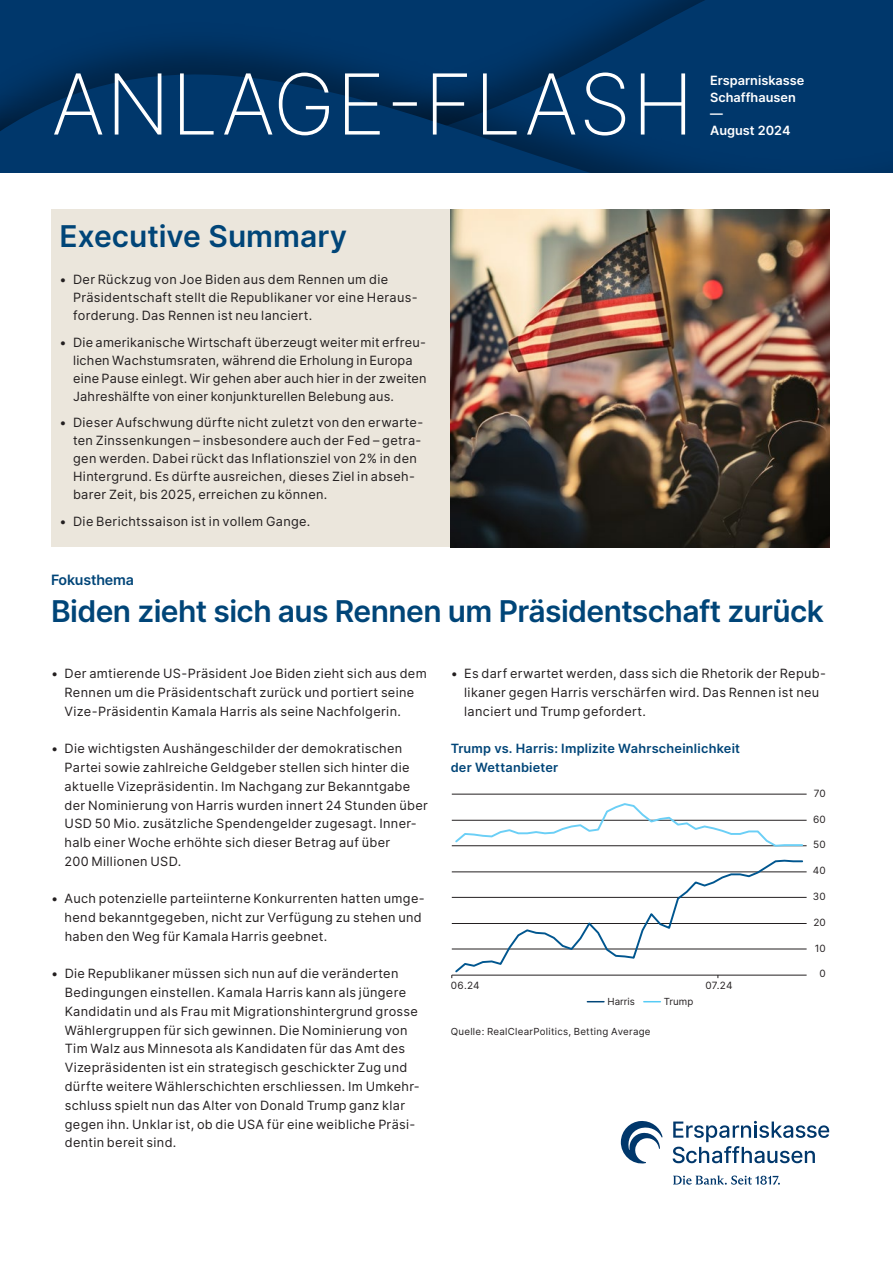
<style>
.page{position:relative;width:893px;height:1263px;background:#fff}
.page>*{position:absolute;margin:0;border:0;box-sizing:border-box;transform-origin:0 0}
.t1{font:600 30px "Inter";letter-spacing:-.02em;color:#004578}
.t2{font:600 30px "Inter";color:#004578}
.t3{font:600 14.25px "Inter";letter-spacing:-.015em;color:#004578}
.t4{font:12.75px/18.8px "Inter";letter-spacing:.025em;color:#231f20}
.t5{font:600 12.75px/18.8px "Inter";letter-spacing:.015em;color:#004578}
.t6{font:600 12.75px/16.5px "Inter";color:#fff}
.t7{font:10.05px "Inter";letter-spacing:.015em;color:#231f20}
.t8{font:9.75px "Inter";letter-spacing:.025em;color:#231f20}
</style>
<div class="page">
<div style="left:51px;top:210px;width:400px;height:337px;background:#ebe6dc"></div>
<img style="left:451px;top:210px;width:378px;height:337px">
<hr style="left:452px;top:794px;width:355px;height:1px;background:#231f20">
<hr style="left:452px;top:820px;width:355px;height:1px;background:#231f20">
<hr style="left:452px;top:845px;width:355px;height:1px;background:#231f20">
<hr style="left:452px;top:872px;width:355px;height:1px;background:#231f20">
<hr style="left:452px;top:897px;width:355px;height:1px;background:#231f20">
<hr style="left:452px;top:923px;width:355px;height:1px;background:#231f20">
<hr style="left:452px;top:949px;width:355px;height:1px;background:#231f20">
<hr style="left:452px;top:975px;width:355px;height:1px;background:#231f20">
<svg style="left:452px;top:859px;width:352px;height:119px"></svg>
<svg style="left:453px;top:803px;width:351px;height:44px"></svg>
<svg style="left:587px;top:1001px;width:17px;height:1px"></svg>
<svg style="left:644px;top:1001px;width:16px;height:1px"></svg>
<svg style="left:0;top:0;width:893px;height:172px;background:#003467"></svg>
<svg style="left:673px;top:1121px;width:156px;height:42px"></svg>
<svg style="left:673px;top:1175px;width:107px;height:10px"></svg>
<svg style="left:621px;top:1121px;width:42px;height:43px"></svg>
<svg style="left:54px;top:73px;width:631px;height:63px;background:#255079"></svg>
<h1 class="t2" style="left:60px;top:214px;width:289px">Executive Summary</h1>
<p class="t4" style="left:73px;top:270px;width:346px;line-height:18px;text-indent:-14px">• Der Rückzug von Joe Biden aus dem Rennen um die<br>Präsidentschaft stellt die Republikaner vor eine Heraus&shy;forderung. Das Rennen ist neu lanciert.</p>
<p class="t4" style="left:73px;top:333px;width:355px;line-height:18px;text-indent:-14px">• Die amerikanische Wirtschaft überzeugt weiter mit erfreu&shy;lichen Wachstumsraten, während die Erholung in Europa eine Pause einlegt. Wir gehen aber auch hier in der zweiten Jahreshälfte von einer konjunkturellen Belebung aus.</p>
<p class="t4" style="left:73px;top:413px;width:352px;line-height:18px;text-indent:-14px">• Dieser Aufschwung dürfte nicht zuletzt von den erwarte&shy;ten Zinssenkungen – insbesondere auch der Fed – getra&shy;gen werden. Dabei rückt das Inflationsziel von 2% in den Hintergrund. Es dürfte ausreichen, dieses Ziel in abseh&shy;barer Zeit, bis 2025, erreichen zu können.</p>
<p class="t4" style="left:60px;top:511px;width:252px">• Die Berichtssaison ist in vollem Gange.</p>
<p class="t6" style="left:710px;top:72px;width:96px">Ersparniskasse<br>Schaffhausen —<br>August 2024</p>
<p class="t3" style="left:51px;top:569px;width:84px">Fokusthema</p>
<h1 class="t1" style="left:51px;top:589px;width:774px">Biden zieht sich aus Rennen um Präsidentschaft zurück</h1>
<p class="t4" style="left:65px;top:664px;width:364px;text-indent:-14px">• Der amtierende US-Präsident Joe Biden zieht sich aus dem<br>Rennen um die Präsidentschaft zurück und portiert seine<br>Vize-Präsidentin Kamala Harris als seine Nachfolgerin.</p>
<p class="t4" style="left:65px;top:739px;width:365px;text-indent:-14px">• Die wichtigsten Aushängeschilder der demokratischen Partei sowie zahlreiche Geldgeber stellen sich hinter die aktuelle Vizepräsidentin. Im Nachgang zur Bekanntgabe der Nominierung von Harris wurden innert 24 Stunden über USD 50 Mio. zusätzliche Spendengelder zugesagt. Inner&shy;halb einer Woche erhöhte sich dieser Betrag auf über<br>200 Millionen USD.</p>
<p class="t4" style="left:65px;top:889px;width:362px;text-indent:-14px">• Auch potenzielle parteiinterne Konkurrenten hatten umge&shy;hend bekanntgegeben, nicht zur Verfügung zu stehen und haben den Weg für Kamala Harris geebnet.</p>
<p class="t4" style="left:65px;top:964px;width:357px;text-indent:-14px">• Die Republikaner müssen sich nun auf die veränderten Bedingungen einstellen. Kamala Harris kann als jüngere Kandidatin und als Frau mit Migrationshintergrund grosse Wählergruppen für sich gewinnen. Die Nominierung von Tim Walz aus Minnesota als Kandidaten für das Amt des Vizepräsidenten ist ein strategisch geschickter Zug und dürfte weitere Wählerschichten erschliessen. Im Umkehr&shy;schluss spielt nun das Alter von Donald Trump ganz klar gegen ihn. Unklar ist, ob die USA für eine weibliche Präsi&shy;dentin bereit sind.</p>
<p class="t4" style="left:464px;top:664px;width:363px;text-indent:-13px">• Es darf erwartet werden, dass sich die Rhetorik der Repub&shy;likaner gegen Harris verschärfen wird. Das Rennen ist neu lanciert und Trump gefordert.</p>
<p class="t5" style="left:451px;top:739px;width:291px">Trump vs. Harris: Implizite Wahrscheinlichkeit der Wettanbieter</p>
<p class="t7" style="left:451px;top:978px;width:30px">06.24</p>
<p class="t7" style="left:705px;top:978px;width:28px">07.24</p>
<p class="t8" style="left:607px;top:995px;width:29px">Harris</p>
<p class="t8" style="left:664px;top:995px;width:31px">Trump</p>
<p class="t8" style="left:451px;top:1024px;width:201px">Quelle: RealClearPolitics, Betting Average</p>
<p class="t7" style="left:814px;top:786px;width:14px">70</p>
<p class="t7" style="left:813px;top:811px;width:14px">60</p>
<p class="t7" style="left:813px;top:837px;width:14px">50</p>
<p class="t7" style="left:813px;top:863px;width:15px">40</p>
<p class="t7" style="left:813px;top:889px;width:14px">30</p>
<p class="t7" style="left:813px;top:915px;width:14px">20</p>
<p class="t7" style="left:815px;top:941px;width:13px">10</p>
<p class="t7" style="left:820px;top:966px;width:8px">0</p>
</div>
